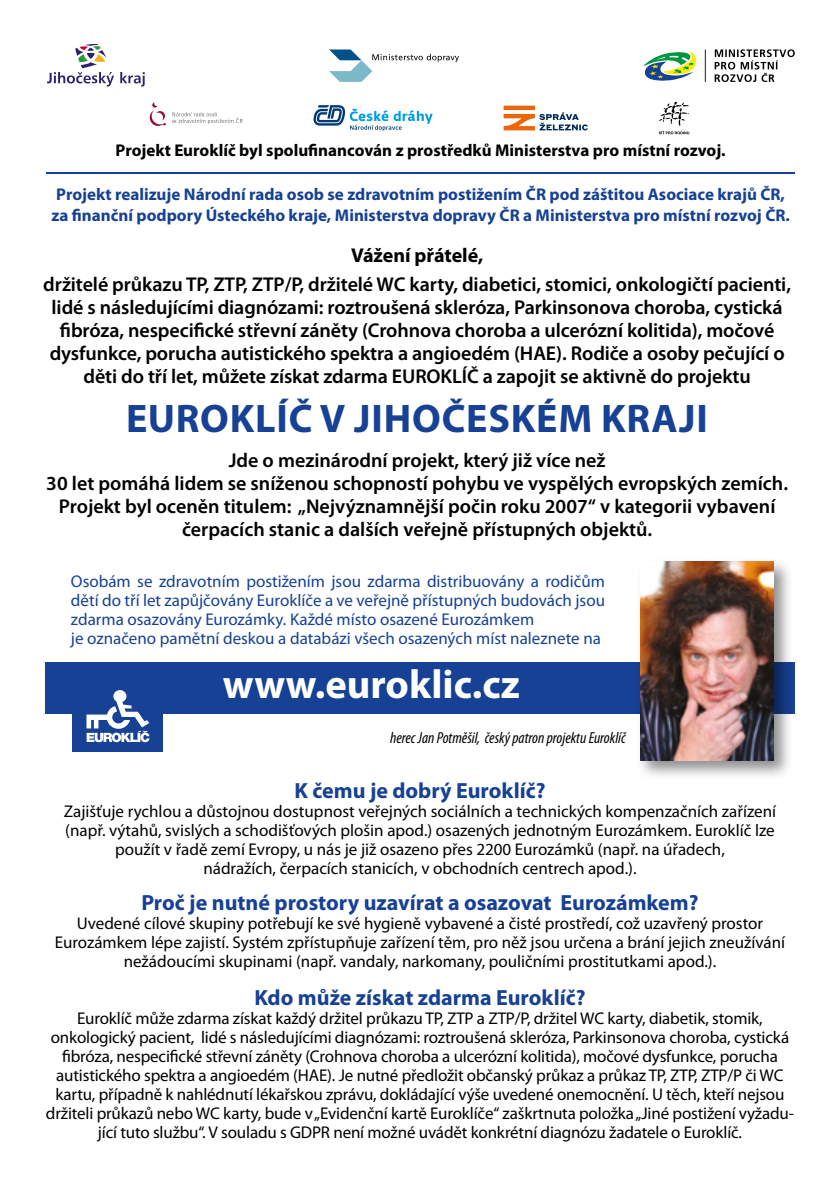
<style>
.page{position:relative;width:840px;height:1191px;background:#fff}
.page>*{position:absolute;margin:0;border:0;box-sizing:border-box;transform-origin:0 0}
.t1{font:700 40.6px "Myriad Pro";color:#fff}
.t2{font:700 40px "Myriad Pro";letter-spacing:.02em;color:#164194}
.t3{font:700 22px "Myriad Pro";color:#164194}
.t4{font:600 20px/23px "Myriad Pro";letter-spacing:-.005em;color:#000;text-align:center}
.t5{font:700 20px "Myriad Pro";color:#000}
.t6{font:17px/19px "Myriad Pro";letter-spacing:-.01em;color:#000;text-align:center}
.t7{font:17px/19px "Myriad Pro";color:#164194}
.t8{font:700 17px/20.4px "Myriad Pro";color:#164194}
.t9{font:700 17px "Myriad Pro";color:#000}
.t10{font:italic condensed 16px "Myriad Pro";color:#000}
</style>
<div class="page">
<hr style="left:46px;top:173px;width:748px;height:1px;background:#164194">
<div style="left:45px;top:662px;width:749px;height:51px;background:#164194"></div>
<div style="left:636px;top:558px;width:157px;height:222px;background:#000;opacity:.45"></div>
<img style="left:640px;top:562px;width:132px;height:198px">
<div style="left:73px;top:677px;width:90px;height:75px;background:#164194"></div>
<svg style="left:86px;top:690px;width:63px;height:52px"></svg>
<svg style="left:47px;top:44px;width:98px;height:42px"></svg>
<svg style="left:150px;top:102px;width:16px;height:24px"></svg>
<svg style="left:172px;top:112px;width:70px;height:12px"></svg>
<svg style="left:658px;top:102px;width:30px;height:32px"></svg>
<svg style="left:313px;top:105px;width:119px;height:26px"></svg>
<svg style="left:503px;top:106px;width:84px;height:24px"></svg>
<svg style="left:329px;top:49px;width:129px;height:33px"></svg>
<svg style="left:704px;top:49px;width:90px;height:33px"></svg>
<svg style="left:643px;top:51px;width:53px;height:30px"></svg>
<p class="t9" style="left:116px;top:139px;width:611px">Projekt Euroklíč byl spolufinancován z prostředků Ministerstva pro místní rozvoj.</p>
<p class="t8" style="left:51px;top:184px;width:739px">Projekt realizuje Národní rada osob se zdravotním postižením ČR pod záštitou Asociace krajů ČR, za finanční podpory Ústeckého kraje, Ministerstva dopravy ČR a Ministerstva pro místní rozvoj ČR.</p>
<p class="t5" style="left:351px;top:242px;width:133px">Vážení přátelé,</p>
<p class="t4" style="left:43px;top:273px;width:748px">držitelé průkazu TP, ZTP, ZTP/P, držitelé WC karty, diabetici, stomici, onkologičtí pacienti, lidé s následujícími diagnózami: roztroušená skleróza, Parkinsonova choroba, cystická fibróza, nespecifické střevní záněty (Crohnova choroba a ulcerózní kolitida), močové dysfunkce, porucha autistického spektra a angioedém (HAE). Rodiče a osoby pečující o děti do tří let, můžete získat zdarma EUROKLÍČ a zapojit se aktivně do projektu</p>
<h2 class="t2" style="left:126px;top:392px;width:583px">EUROKLÍČ V JIHOČESKÉM KRAJI</h2>
<p class="t4" style="left:46px;top:448px;width:742px">Jde o mezinárodní projekt, který již více než<br>30 let pomáhá lidem se sníženou schopností pohybu ve vyspělých evropských zemích.<br>Projekt byl oceněn titulem: „Nejvýznamnější počin roku 2007“ v kategorii vybavení čerpacích stanic a dalších veřejně přístupných objektů.</p>
<p class="t7" style="left:71px;top:571px;width:535px">Osobám se zdravotním postižením jsou zdarma distribuovány a rodičům dětí do tří let zapůjčovány Euroklíče a ve veřejně přístupných budovách jsou zdarma osazovány Eurozámky. Každé místo osazené Eurozámkem<br>je označeno pamětní deskou a databázi všech osazených míst naleznete na</p>
<h1 class="t1" style="left:223px;top:658px;width:298px">www.euroklic.cz</h1>
<p class="t10" style="left:390px;top:728px;width:237px">herec Jan Potměšil, český patron projektu Euroklíč</p>
<p class="t3" style="left:294px;top:776px;width:252px">K čemu je dobrý Euroklíč?</p>
<p class="t6" style="left:64px;top:801px;width:713px">Zajišťuje rychlou a důstojnou dostupnost veřejných sociálních a technických kompenzačních zařízení (např. výtahů, svislých a schodišťových plošin apod.) osazených jednotným Eurozámkem. Euroklíč lze použít v řadě zemí Evropy, u nás je již osazeno přes 2200 Eurozámků (např. na úřadech,<br>nádražích, čerpacích stanicích, v obchodních centrech apod.).</p>
<p class="t3" style="left:141px;top:888px;width:558px">Proč je nutné prostory uzavírat a osazovat Eurozámkem?</p>
<p class="t6" style="left:55px;top:913px;width:731px">Uvedené cílové skupiny potřebují ke své hygieně vybavené a čisté prostředí, což uzavřený prostor<br>Eurozámkem lépe zajistí. Systém zpřístupňuje zařízení těm, pro něž jsou určena a brání jejich zneužívání nežádoucími skupinami (např. vandaly, narkomany, pouličními prostitutkami apod.).</p>
<p class="t3" style="left:254px;top:983px;width:332px">Kdo může získat zdarma Euroklíč?</p>
<p class="t6" style="left:46px;top:1008px;width:749px">Euroklíč může zdarma získat každý držitel průkazu TP, ZTP a ZTP/P, držitel WC karty, diabetik, stomik, onkologický pacient, lidé s následujícími diagnózami: roztroušená skleróza, Parkinsonova choroba, cystická fibróza, nespecifické střevní záněty (Crohnova choroba a ulcerózní kolitida), močové dysfunkce, porucha autistického spektra a angioedém (HAE). Je nutné předložit občanský průkaz a průkaz TP, ZTP, ZTP/P či WC kartu, případně k nahlédnutí lékařskou zprávu, dokládající výše uvedené onemocnění. U těch, kteří nejsou držiteli průkazů nebo WC karty, bude v „Evidenční kartě Euroklíče“ zaškrtnuta položka „Jiné postižení vyžadu&shy;jící tuto službu“. V souladu s GDPR není možné uvádět konkrétní diagnózu žadatele o Euroklíč.</p>
</div>
